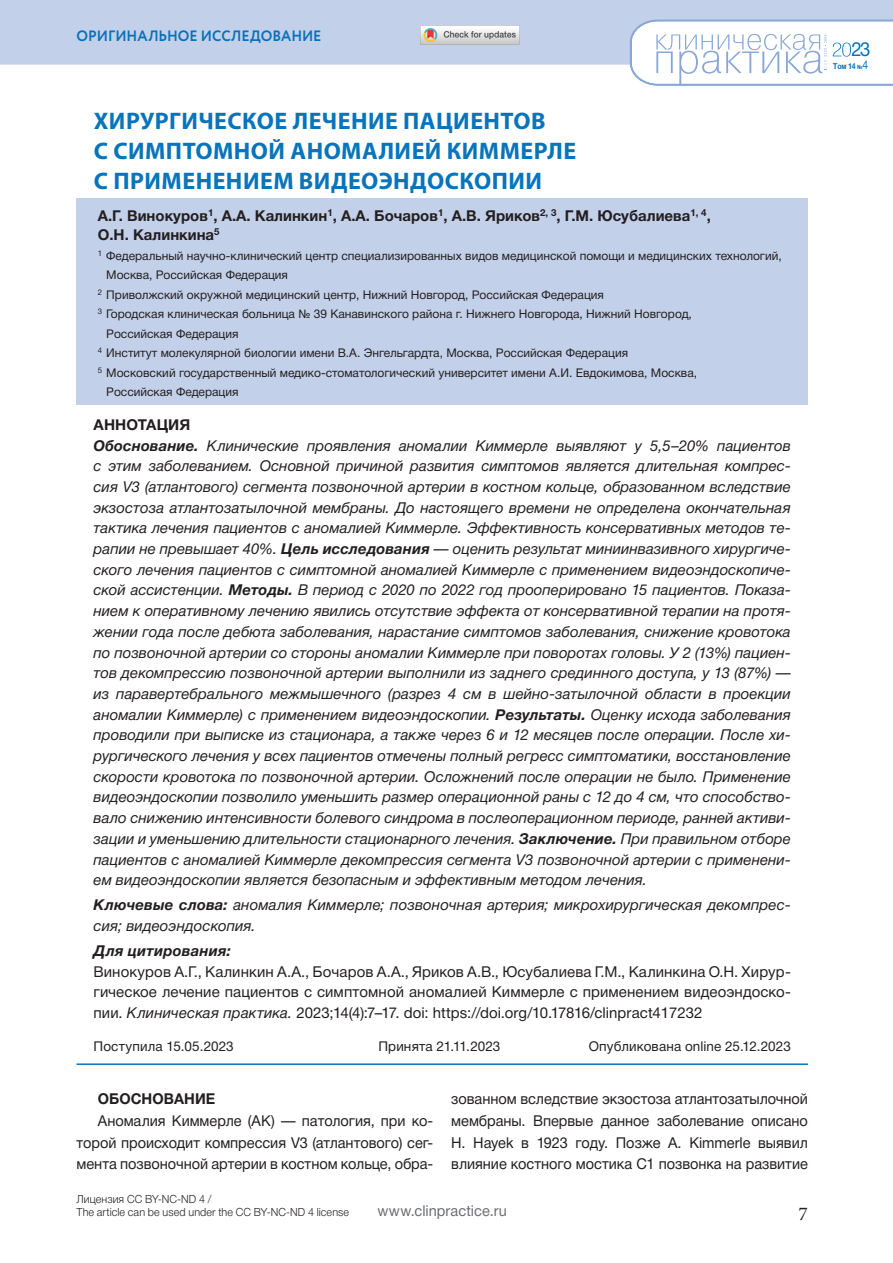
<style>
.page{position:relative;width:893px;height:1263px;background:#fff}
.page>*{position:absolute;margin:0;border:0;box-sizing:border-box;transform-origin:0 0}
.t1{font:700 24px/30px "Myriad Pro";letter-spacing:.02em;color:#0874bb}
.t2{font:19.5px "Helvetica Neue Cyr";color:#0970b9;scale:.95 1}
.t3{font:19.5px "Minion Pro";color:#231f20}
.t4{font:italic 15px/20.7px "Helvetica Neue Cyr";letter-spacing:.005em;color:#231f20}
.t5{font:15px/21.9px "Helvetica Neue Cyr";letter-spacing:-.005em;color:#231f20;text-align:justify}
.t6{font:700 15px/19.5px "Helvetica Neue Cyr";color:#231f20}
.t7{font:700 15px "Circe";letter-spacing:-.005em;color:#0970b9;scale:.95 1}
.t8{font:15px "Helvetica Neue Cyr";letter-spacing:.005em;color:#6c6d70}
.t9{font:italic 700 15px "Helvetica Neue Cyr";letter-spacing:.015em;color:#231f20}
.t10{font:13.5px "Helvetica Neue Cyr";letter-spacing:.01em;color:#231f20}
.t11{font:12px "Helvetica Neue Cyr";color:#231f20}
.t12{font:300 11.25px/13.5px "Helvetica Neue Cyr";letter-spacing:.005em;color:#231f20;scale:.96 1}
.t13{font:700 8.25px "Helvetica Neue Cyr";color:#0970b9;scale:.85 1}
.s1{font-weight:700;font-style:normal}
.s2{font-weight:700}
.s3{font-style:italic}
.s4{font-size:6px}
.s5{font-weight:400;font-size:12px}
</style>
<div class="page">
<div style="left:0;top:0;width:893px;height:65px;background:#c3d0e9"></div>
<svg style="left:629px;top:19px;width:264px;height:67px"></svg>
<div style="left:77px;top:199px;width:731px;height:206px;background:#c3d0e9"></div>
<hr style="left:77px;top:1063px;width:731px;height:2px;background:#0874bb">
<img style="left:420px;top:26px;width:99px;height:19px">
<p class="t7" style="left:77px;top:26px;width:259px">ОРИГИНАЛЬНОЕ ИССЛЕДОВАНИЕ</p>
<h1 class="t1" style="left:94px;top:105px;width:484px">ХИРУРГИЧЕСКОЕ ЛЕЧЕНИЕ ПАЦИЕНТОВ<br>С СИМПТОМНОЙ АНОМАЛИЕЙ КИММЕРЛЕ<br>С ПРИМЕНЕНИЕМ ВИДЕОЭНДОСКОПИИ</h1>
<p class="t6" style="left:98px;top:206px;width:614px">А.Г. Винокуров<sup>1</sup>, А.А. Калинкин<sup>1</sup>, А.А. Бочаров<sup>1</sup>, А.В. Яриков<sup>2,</sup> <sup>3</sup>, Г.М. Юсубалиева<sup>1,</sup> <sup>4</sup>,<br>О.Н. Калинкина<sup>5</sup></p>
<p class="t11" style="left:98px;top:249px;width:685px"><sup>1</sup> Федеральный научно-клинический центр специализированных видов медицинской помощи и медицинских технологий,</p>
<p class="t11" style="left:106px;top:269px;width:183px">Москва, Российская Федерация</p>
<p class="t11" style="left:98px;top:288px;width:508px"><sup>2</sup> Приволжский окружной медицинский центр, Нижний Новгород, Российская Федерация</p>
<p class="t11" style="left:98px;top:308px;width:596px"><sup>3</sup> Городская клиническая больница № 39 Канавинского района г. Нижнего Новгорода, Нижний Новгород,</p>
<p class="t11" style="left:106px;top:327px;width:134px">Российская Федерация</p>
<p class="t11" style="left:98px;top:347px;width:532px"><sup>4</sup> Институт молекулярной биологии имени В.А. Энгельгардта, Москва, Российская Федерация</p>
<p class="t11" style="left:98px;top:366px;width:601px"><sup>5</sup> Московский государственный медико-стоматологический университет имени А.И. Евдокимова, Москва,</p>
<p class="t11" style="left:106px;top:386px;width:134px">Российская Федерация</p>
<p class="t6" style="left:94px;top:415px;width:22px">Аннота</p>
<p class="t4" style="left:94px;top:414px;width:699px;text-indent:63px"><span class="s1">ция<br></span><span class="s2">Обоснование.</span> Клинические проявления аномалии Киммерле выявляют у 5,5–20% пациентов с этим заболеванием. Основной причиной развития симптомов является длительная компрес&shy;сия V3 (атлантового) сегмента позвоночной артерии в костном кольце, образованном вследствие экзостоза атлантозатылочной мембраны. До настоящего времени не определена окончательная тактика лечения пациентов с аномалией Киммерле. Эффективность консервативных методов те&shy;рапии не превышает 40%. <span class="s2">Цель исследования</span> — оценить результат миниинвазивного хирургиче&shy;ского лечения пациентов с симптомной аномалией Киммерле с применением видеоэндоскопиче&shy;ской ассистенции. <span class="s2">Методы.</span> В период с 2020 по 2022 год прооперировано 15 пациентов. Показа&shy;нием к оперативному лечению явились отсутствие эффекта от консервативной терапии на протя&shy;жении года после дебюта заболевания, нарастание симптомов заболевания, снижение кровотока по позвоночной артерии со стороны аномалии Киммерле при поворотах головы. У 2 (13%) пациен&shy;тов декомпрессию позвоночной артерии выполнили из заднего срединного доступа, у 13 (87%) — из паравертебрального межмышечного (разрез 4 см в шейно-затылочной области в проекции аномалии Киммерле) с применением видеоэндоскопии. <span class="s2">Результаты.</span> Оценку исхода заболевания проводили при выписке из стационара, а также через 6 и 12 месяцев после операции. После хи&shy;рургического лечения у всех пациентов отмечены полный регресс симптоматики, восстановление скорости кровотока по позвоночной артерии. Осложнений после операции не было. Применение видеоэндоскопии позволило уменьшить размер операционной раны с 12 до 4 см, что способство&shy;вало снижению интенсивности болевого синдрома в послеоперационном периоде, ранней активи&shy;зации и уменьшению длительности стационарного лечения. <span class="s2">Заключение.</span> При правильном отборе пациентов с аномалией Киммерле декомпрессия сегмента V3 позвоночной артерии с применени&shy;ем видеоэндоскопии является безопасным и эффективным методом лечения.</p>
<p class="t4" style="left:94px;top:895px;width:699px"><span class="s2">Ключевые слова:</span> аномалия Киммерле; позвоночная артерия; микрохирургическая декомпрес&shy;сия; видеоэндоскопия.</p>
<p class="t9" style="left:94px;top:942px;width:139px">Для цитирования:</p>
<p class="t5" style="left:94px;top:961px;width:699px;line-height:20.7px">Винокуров А.Г., Калинкин А.А., Бочаров А.А., Яриков А.В., Юсубалиева Г.М., Калинкина О.Н. Хирур&shy;гическое лечение пациентов с симптомной аномалией Киммерле с применением видеоэндоско&shy;пии. <span class="s3">Клиническая практика.</span> 2023;14(4):7–17. doi: https://doi.org/10.17816/clinpract417232</p>
<p class="t10" style="left:94px;top:1038px;width:142px">Поступила 15.05.2023</p>
<p class="t10" style="left:378px;top:1038px;width:123px">Принята 21.11.2023</p>
<p class="t10" style="left:589px;top:1038px;width:204px">Опубликована online 25.12.2023</p>
<p class="t6" style="left:98px;top:1089px;width:119px">ОБОСНОВАНИЕ</p>
<p class="t5" style="left:77px;top:1109px;width:358px;text-indent:21px">Аномалия Киммерле (АК) — патология, при ко&shy;торой происходит компрессия V3 (атлантового) сег&shy;мента позвоночной артерии в костном кольце, обра-</p>
<p class="t5" style="left:451px;top:1087px;width:358px">зованном вследствие экзостоза атлантозатылочной мембраны. Впервые данное заболевание описано H. Hayek в 1923 году. Позже А. Kimmerle выявил влияние костного мостика С1 позвонка на развитие</p>
<p class="t12" style="left:77px;top:1192px;width:285px">Лицензия CC BY-NC-ND 4 /<br>The article can be used under the CC BY-NC-ND 4 license</p>
<p class="t8" style="left:377px;top:1203px;width:131px">www.clinpractice.ru</p>
<h2 class="t3" style="left:799px;top:1200px;width:11px">7</h2>
<h2 class="t2" style="left:851px;top:39px;width:22px">23</h2>
<p class="t13" style="left:833px;top:61px;width:43px">Том 14 <span class="s4">№</span><span class="s5">4</span></p>
</div>
